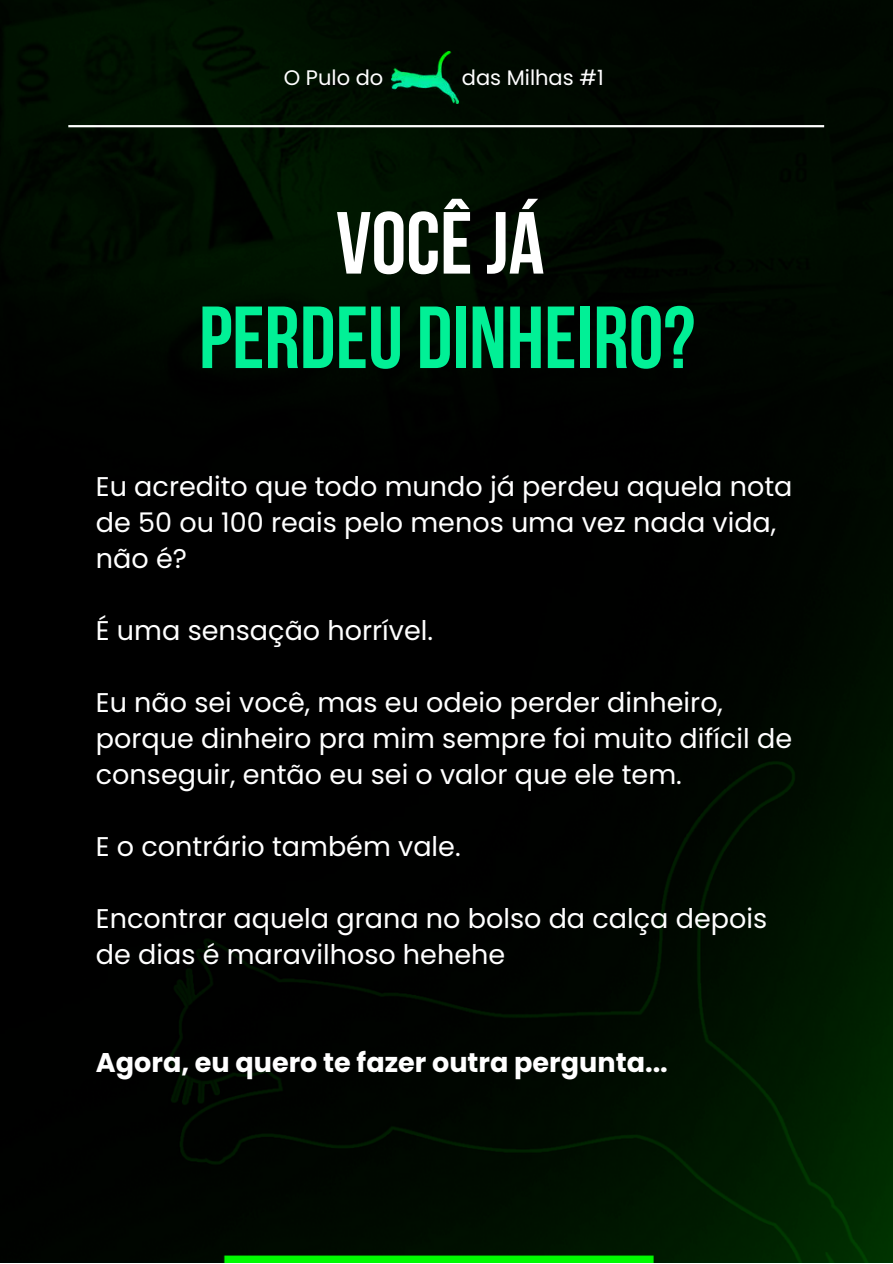
<style>
.page{position:relative;width:893px;height:1264px;background:#fff}
.page>*{position:absolute;margin:0;border:0;box-sizing:border-box;transform-origin:0 0}
.t1{font:87.9px "Bebas Neue Cyrillic";color:#01f096}
.t2{font:87.9px "Bebas Neue Cyrillic";color:#fff}
.t3{font:27px/36px "Poppins";color:#fff}
.t4{font:700 27px "Poppins";color:#fff}
.t5{font:21px "Poppins";color:#fff}
</style>
<div class="page">
<img style="left:0;top:0;width:892px;height:1262px">
<img style="left:392px;top:52px;width:66px;height:52px">
<hr style="left:68px;top:125px;width:756px;height:2px;background:#fff">
<p class="t5" style="left:284px;top:66px;width:101px">O Pulo do</p>
<p class="t5" style="left:462px;top:66px;width:143px">das Milhas #1</p>
<h1 class="t2" style="left:336px;top:195px;width:210px">VOCÊ JÁ</h1>
<h1 class="t1" style="left:199px;top:289px;width:497px">PERDEU DINHEIRO?</h1>
<p class="t3" style="left:96px;top:469px;width:698px">Eu acredito que todo mundo já perdeu aquela nota de 50 ou 100 reais pelo menos uma vez nada vida, não é?</p>
<p class="t3" style="left:96px;top:613px;width:339px">É uma sensação horrível.</p>
<p class="t3" style="left:96px;top:685px;width:697px">Eu não sei você, mas eu odeio perder dinheiro, porque dinheiro pra mim sempre foi muito difícil de conseguir, então eu sei o valor que ele tem.</p>
<p class="t3" style="left:96px;top:828px;width:366px">E o contrário também vale.</p>
<p class="t3" style="left:96px;top:900px;width:672px">Encontrar aquela grana no bolso da calça depois de dias é maravilhoso hehehe</p>
<p class="t4" style="left:96px;top:1046px;width:573px">Agora, eu quero te fazer outra pergunta...</p>
</div>
